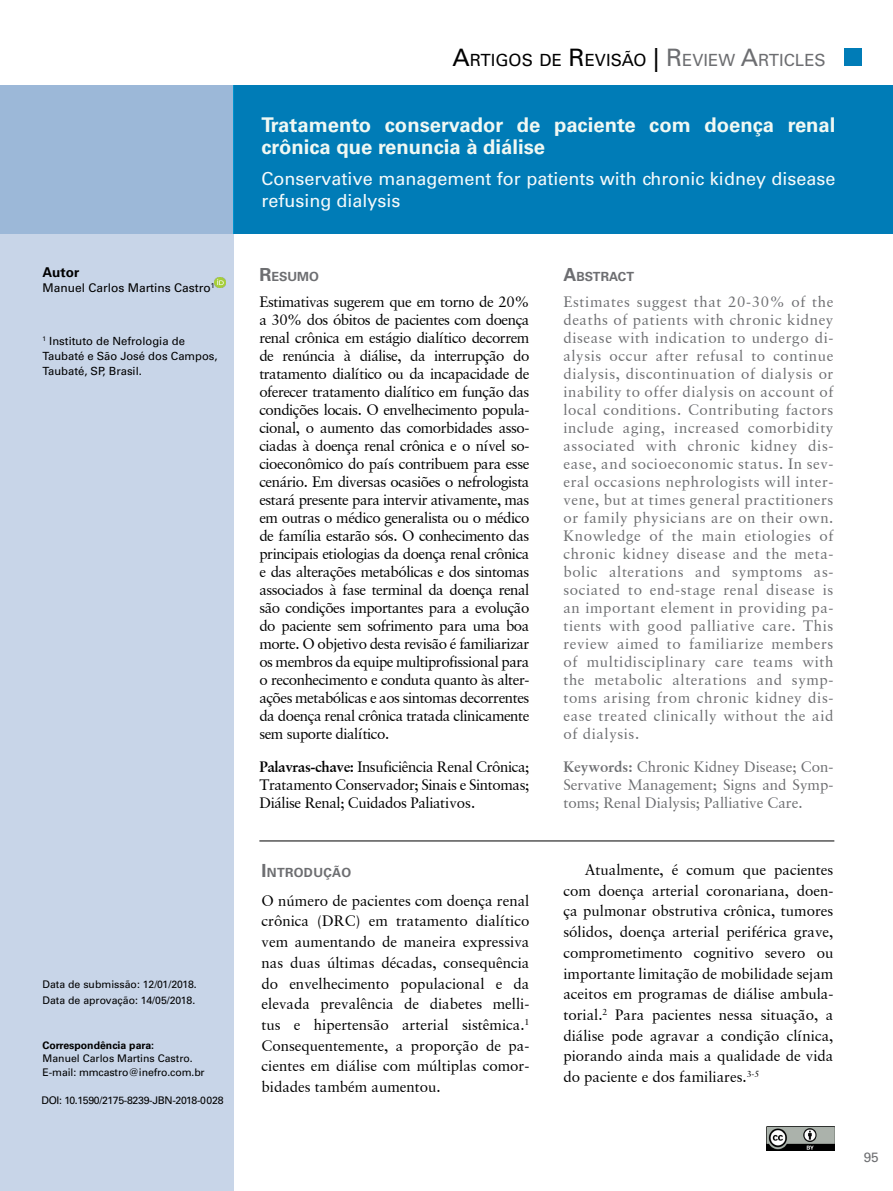
<style>
.page{position:relative;width:893px;height:1191px;background:#fff}
.page>*{position:absolute;margin:0;border:0;box-sizing:border-box;transform-origin:0 0}
.t1{font:700 20.25px/22.5px "Univers LT Std";color:#f0f8f3}
.t2{font:18px/21.6px "Univers LT Std";color:#f5fafb}
.t3{font:16.8px "Univers LT Std";color:#000}
.t4{font:15px/18px "Garamond Retrospective S Si";color:#000;text-align:justify}
.t5{font:15px/18px "Garamond Retrospective S Si";letter-spacing:.02em;color:#6d6e71;text-align:justify}
.t6{font:13.5px "Univers 65 Bold";color:#000}
.t7{font:13.5px "Univers LT Std";color:#6d6e71}
.t8{font:700 12.6px "Univers LT Std";color:#6d6e71}
.t9{font:700 12.6px "Univers LT Std";letter-spacing:.03em;color:#6d6e71}
.t10{font:12px "Univers LT Std";color:#000}
.t11{font:11.25px/15px "Univers LT Std";color:#000}
.t12{font:10.5px/15.6px "Univers LT Std";color:#000}
.t13{font:10.5px "Univers LT Std";letter-spacing:-.03em;color:#000}
.t14{font:700 10.5px "Univers LT Std";color:#000}
.s1{font-size:24px}
.s2{font-size:24px;color:#6d6e71}
.s3{color:#6d6e71}
.s4{font-size:18px}
.s5{font-weight:700}
</style>
<div class="page">
<div style="left:0;top:234px;width:234px;height:957px;background:#c8d5e8"></div>
<div style="left:234px;top:85px;width:659px;height:149px;background:#007cb7"></div>
<div style="left:0;top:85px;width:234px;height:149px;background:#9cb8d8"></div>
<div style="left:844px;top:49px;width:17px;height:17px;background:#007cb7"></div>
<svg style="left:215px;top:277px;width:10px;height:11px"></svg>
<img style="left:766px;top:1126px;width:68px;height:24px">
<hr style="left:259px;top:840px;width:575px;height:1px;background:#000">
<p class="t6" style="left:43px;top:264px;width:38px">Autor</p>
<p class="t10" style="left:43px;top:280px;width:174px">Manuel Carlos Martins Castro<sup>1</sup></p>
<p class="t11" style="left:43px;top:333px;width:177px"><sup>1</sup> Instituto de Nefrologia de<br>Taubaté e São José dos Campos,<br>Taubaté, SP, Brasil.</p>
<p class="t12" style="left:43px;top:976px;width:156px">Data de submissão: 12/01/2018.<br>Data de aprovação: 14/05/2018.</p>
<p class="t14" style="left:43px;top:1039px;width:113px">Correspondência para:</p>
<p class="t12" style="left:43px;top:1051px;width:164px;line-height:13.5px">Manuel Carlos Martins Castro.<br>E-mail: mmcastro@inefro.com.br</p>
<p class="t13" style="left:41px;top:1094px;width:184px">DOI: 10.1590/2175-8239-JBN-2018-0028</p>
<p class="t3" style="left:453px;top:50px;width:375px"><span class="s1">A</span>RTIGOS DE <span class="s1">R</span> EVISÃO <span class="s1">|</span> <span class="s2">R</span> <span class="s3">EVIEW</span> <span class="s2">A</span><span class="s3">RTICLES</span></p>
<h1 class="t1" style="left:261px;top:113px;width:575px">Tratamento conservador de paciente com doença renal crônica que renuncia à diálise</h1>
<p class="t2" style="left:261px;top:168px;width:575px">Conservative management for patients with chronic kidney disease refusing dialysis</p>
<p class="t8" style="left:259px;top:269px;width:61px"><span class="s4">R</span>ESUMO</p>
<p class="t4" style="left:259px;top:293px;width:272px">Estimativas sugerem que em torno de 20% a 30% dos óbitos de pacientes com doença renal crônica em estágio dialítico decorrem de renúncia à diálise, da interrupção do tratamento dialítico ou da incapacidade de oferecer tratamento dialítico em função das condições locais. O envelhecimento popula&shy;cional, o aumento das comorbidades asso&shy;ciadas à doença renal crônica e o nível so&shy;cioeconômico do país contribuem para esse cenário. Em diversas ocasiões o nefrologista estará presente para intervir ativamente, mas em outras o médico generalista ou o médico de família estarão sós. O conhecimento das principais etiologias da doença renal crônica e das alterações metabólicas e dos sintomas associados à fase terminal da doença renal são condições importantes para a evolução do paciente sem sofrimento para uma boa morte. O objetivo desta revisão é familiarizar os membros da equipe multiprofissional para o reconhecimento e conduta quanto às alter&shy;ações metabólicas e aos sintomas decorrentes da doença renal crônica tratada clinicamente sem suporte dialítico.</p>
<p class="t4" style="left:259px;top:757px;width:272px"><span class="s5">Palavras-chave:</span> Insuficiência Renal Crônica; Tratamento Conservador; Sinais e Sintomas; Diálise Renal; Cuidados Paliativos.</p>
<p class="t9" style="left:261px;top:864px;width:91px"><span class="s4">I</span>NTRODUÇÃO</p>
<p class="t4" style="left:261px;top:890px;width:269px;line-height:20.7px">O número de pacientes com doença renal crônica (DRC) em tratamento dialítico vem aumentando de maneira expressiva nas duas últimas décadas, consequência do envelhecimento populacional e da elevada prevalência de diabetes melli&shy;tus e hipertensão arterial sistêmica.<sup>1<br></sup>Consequentemente, a proporção de pa&shy;cientes em diálise com múltiplas comor&shy;bidades também aumentou.</p>
<p class="t8" style="left:563px;top:269px;width:72px"><span class="s4">A</span>BSTRACT</p>
<p class="t5" style="left:563px;top:293px;width:272px">Estimates suggest that 20-30% of the deaths of patients with chronic kidney disease with indication to undergo di&shy;alysis occur after refusal to continue dialysis, discontinuation of dialysis or inability to offer dialysis on account of local conditions. Contributing factors include aging, increased comorbidity associated with chronic kidney dis&shy;ease, and socioeconomic status. In sev&shy;eral occasions nephrologists will inter&shy;vene, but at times general practitioners or family physicians are on their own.<br>Knowledge of the main etiologies of chronic kidney disease and the meta&shy;bolic alterations and symptoms as&shy;sociated to end-stage renal disease is an important element in providing pa&shy;tients with good palliative care. This review aimed to familiarize members of multidisciplinary care teams with the metabolic alterations and symp&shy;toms arising from chronic kidney dis&shy;ease treated clinically without the aid of dialysis.</p>
<p class="t5" style="left:563px;top:757px;width:271px"><span class="s5">Keywords:</span> Chronic Kidney Disease; Con-Servative Management; Signs and Symp&shy;toms; Renal Dialysis; Palliative Care.</p>
<p class="t4" style="left:563px;top:859px;width:272px;line-height:20.7px;text-indent:21px">Atualmente, é comum que pacientes com doença arterial coronariana, doen&shy;ça pulmonar obstrutiva crônica, tumores sólidos, doença arterial periférica grave, comprometimento cognitivo severo ou importante limitação de mobilidade sejam aceitos em programas de diálise ambula&shy;torial.<sup>2</sup> Para pacientes nessa situação, a diálise pode agravar a condição clínica, piorando ainda mais a qualidade de vida do paciente e dos familiares.<sup>3-5</sup></p>
<p class="t7" style="left:864px;top:1149px;width:17px">95</p>
</div>
